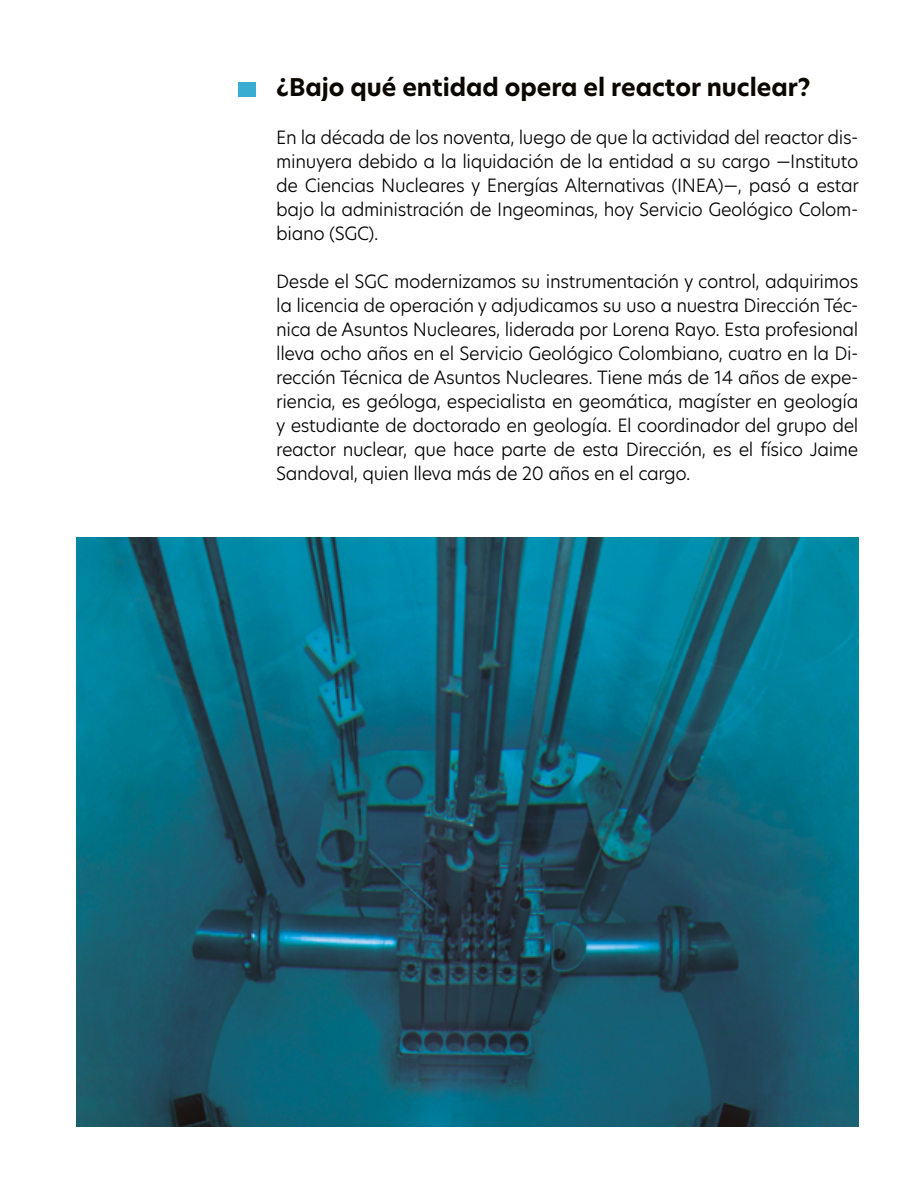
<style>
.page{position:relative;width:918px;height:1188px;background:#fff}
.page>*{position:absolute;margin:0;border:0;box-sizing:border-box;transform-origin:0 0}
.t1{font:52.5px "Sequel 100 Black 95";color:#3aacd1}
.t2{font:700 24px "New Hero";color:#0b0700}
.t3{font:300 18px/24px "New Hero";letter-spacing:-.02em;color:#000;text-align:justify}
</style>
<div class="page">
<img style="left:77px;top:537px;width:781px;height:590px">
<h1 class="t1" style="left:236px;top:41px;width:23px">.</h1>
<h2 class="t2" style="left:276px;top:71px;width:536px">¿Bajo qué entidad opera el reactor nuclear?</h2>
<p class="t3" style="left:276px;top:125px;width:584px">En la década de los noventa, luego de que la actividad del reactor dis&shy;minuyera debido a la liquidación de la entidad a su cargo —Instituto de Ciencias Nucleares y Energías Alternativas (INEA)—, pasó a estar bajo la administración de Ingeominas, hoy Servicio Geológico Colom&shy;biano (SGC).</p>
<p class="t3" style="left:276px;top:269px;width:584px">Desde el SGC modernizamos su instrumentación y control, adquirimos la licencia de operación y adjudicamos su uso a nuestra Dirección Téc&shy;nica de Asuntos Nucleares, liderada por Lorena Rayo. Esta profesional lleva ocho años en el Servicio Geológico Colombiano, cuatro en la Di&shy;rección Técnica de Asuntos Nucleares. Tiene más de 14 años de expe&shy;riencia, es geóloga, especialista en geomática, magíster en geología y estudiante de doctorado en geología. El coordinador del grupo del reactor nuclear, que hace parte de esta Dirección, es el físico Jaime Sandoval, quien lleva más de 20 años en el cargo.</p>
</div>
